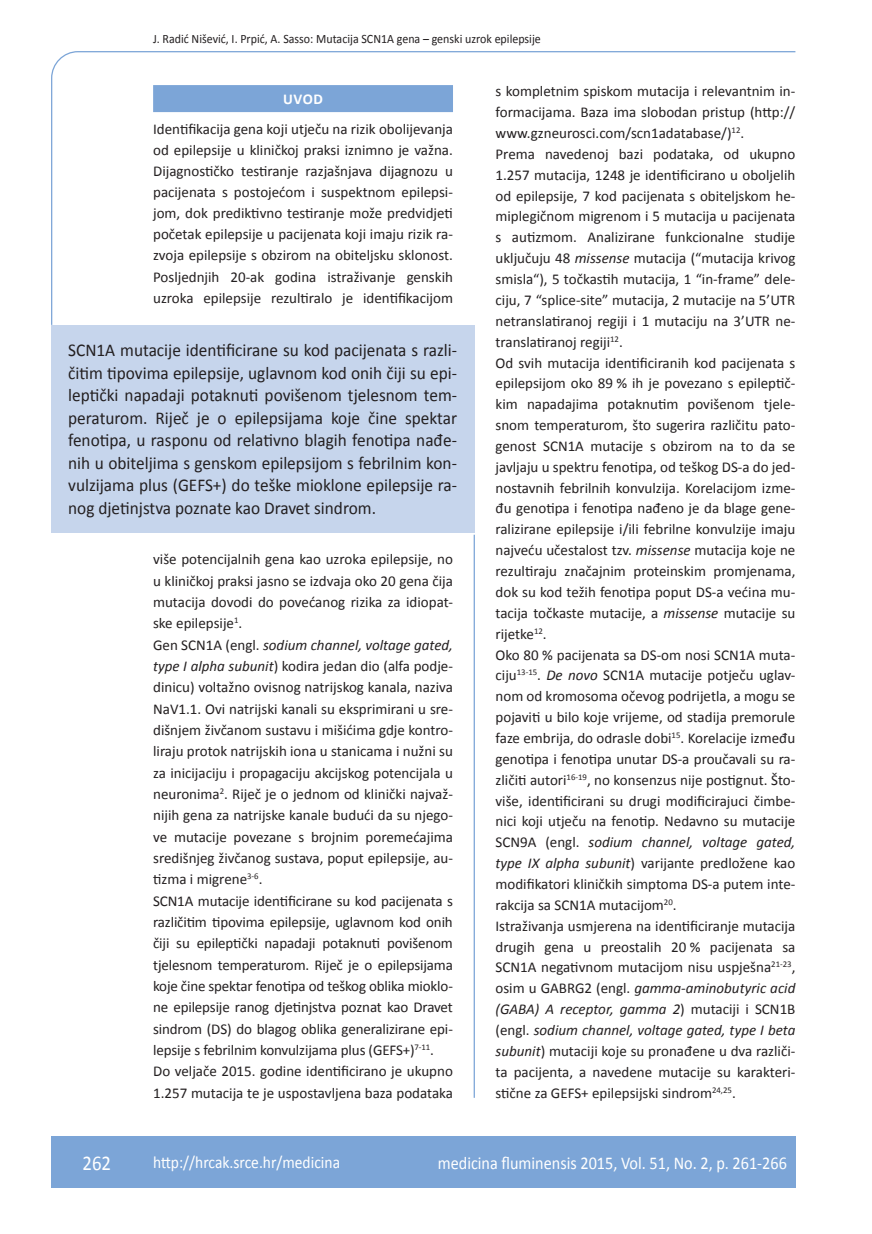
<style>
.page{position:relative;width:872px;height:1234px;background:#fff}
.page>*{position:absolute;margin:0;border:0;box-sizing:border-box;transform-origin:0 0}
.t1{font:21px "Calibri";color:#fff;scale:.9 1}
.t2{font:18px/22.5px "Calibri";color:#231f20;text-align:justify;scale:.96 1}
.t3{font:18px "Calibri";color:#fff;scale:.9 1}
.t4{font:17.25px "Calibri";color:#fff;scale:.9 1}
.t5{font:15px/20.9px "Calibri";color:#231f20}
.t6{font:700 15px "Calibri";color:#fff}
.t7{font:12.75px "Calibri";color:#231f20;scale:.94 1}
.s1{font-style:italic}
</style>
<div class="page">
<svg style="left:51px;top:51px;width:745px;height:275px"></svg>
<hr style="left:473px;top:534px;width:2px;height:563px;background:#7ca5d7">
<div style="left:51px;top:1135px;width:744px;height:51px;background:#7ca5d7"></div>
<div style="left:153px;top:85px;width:300px;height:27px;background:#7ca5d7"></div>
<div style="left:51px;top:325px;width:423px;height:208px;background:#c6d5ec"></div>
<p class="t7" style="left:153px;top:30px;width:414px">J. Radić Nišević, I. Prpić, A. Sasso: Mutacija SCN1A gena – genski uzrok epilepsije</p>
<p class="t6" style="left:283px;top:90px;width:41px">UVOD</p>
<p class="t5" style="left:153px;top:118px;width:301px;text-align:justify">Identifikacija gena koji utječu na rizik obolijevanja od epilepsije u kliničkoj praksi iznimno je važna.<br>Dijagnostičko testiranje razjašnjava dijagnozu u pacijenata s postojećom i suspektnom epilepsi&shy;jom, dok prediktivno testiranje može predvidjeti početak epilepsije u pacijenata koji imaju rizik ra&shy;zvoja epilepsije s obzirom na obiteljsku sklonost.<br>Posljednjih 20-ak godina istraživanje genskih uzroka epilepsije rezultiralo je identifikacijom</p>
<p class="t2" style="left:68px;top:338px;width:407px">SCN1A mutacije identificirane su kod pacijenata s razli&shy;čitim tipovima epilepsije, uglavnom kod onih čiji su epi&shy;leptički napadaji potaknuti povišenom tjelesnom tem&shy;peraturom. Riječ je o epilepsijama koje čine spektar fenotipa, u rasponu od relativno blagih fenotipa nađe&shy;nih u obiteljima s genskom epilepsijom s febrilnim kon&shy;vulzijama plus (GEFS+) do teške mioklone epilepsije ra&shy;nog djetinjstva poznate kao Dravet sindrom.</p>
<p class="t5" style="left:153px;top:548px;width:301px;line-height:21.3px">više potencijalnih gena kao uzroka epilepsije, no u kliničkoj praksi jasno se izdvaja oko 20 gena čija mutacija dovodi do povećanog rizika za idiopat&shy;ske epilepsije<sup>1</sup>.<br>Gen SCN1A (engl. <span class="s1">sodium channel, voltage gated, type I alpha subunit</span>) kodira jedan dio (alfa podje&shy;dinicu) voltažno ovisnog natrijskog kanala, naziva NaV1.1. Ovi natrijski kanali su eksprimirani u sre&shy;dišnjem živčanom sustavu i mišićima gdje kontro&shy;liraju protok natrijskih iona u stanicama i nužni su za inicijaciju i propagaciju akcijskog potencijala u neuronima<sup>2</sup>. Riječ je o jednom od klinički najvaž&shy;nijih gena za natrijske kanale budući da su njego&shy;ve mutacije povezane s brojnim poremećajima središnjeg živčanog sustava, poput epilepsije, au&shy;tizma i migrene<sup>3-6</sup>.<br>SCN1A mutacije identificirane su kod pacijenata s različitim tipovima epilepsije, uglavnom kod onih čiji su epileptički napadaji potaknuti povišenom tjelesnom temperaturom. Riječ je o epilepsijama koje čine spektar fenotipa od teškog oblika mioklo&shy;ne epilepsije ranog djetinjstva poznat kao Dravet sindrom (DS) do blagog oblika generalizirane epi&shy;lepsije s febrilnim konvulzijama plus (GEFS+)<sup>7-11</sup>.<br>Do veljače 2015. godine identificirano je ukupno 1.257 mutacija te je uspostavljena baza podataka</p>
<p class="t5" style="left:495px;top:80px;width:301px">s kompletnim spiskom mutacija i relevantnim in&shy;formacijama. Baza ima slobodan pristup (http:// www.gzneurosci.com/scn1adatabase/)<sup>12</sup>.<br>Prema navedenoj bazi podataka, od ukupno 1.257 mutacija, 1248 je identificirano u oboljelih od epilepsije, 7 kod pacijenata s obiteljskom he&shy;miplegičnom migrenom i 5 mutacija u pacijenata s autizmom. Analizirane funkcionalne studije uključuju 48 <span class="s1">missense</span> mutacija (“mutacija krivog smisla“), 5 točkastih mutacija, 1 “in-frame” dele&shy;ciju, 7 “splice-site” mutacija, 2 mutacije na 5’UTR netranslatiranoj regiji i 1 mutaciju na 3’UTR ne&shy;translatiranoj regiji<sup>12</sup>.<br>Od svih mutacija identificiranih kod pacijenata s epilepsijom oko 89 % ih je povezano s epileptič&shy;kim napadajima potaknutim povišenom tjele&shy;snom temperaturom, što sugerira različitu pato&shy;genost SCN1A mutacije s obzirom na to da se javljaju u spektru fenotipa, od teškog DS-a do jed&shy;nostavnih febrilnih konvulzija. Korelacijom izme&shy;đu genotipa i fenotipa nađeno je da blage gene&shy;ralizirane epilepsije i/ili febrilne konvulzije imaju najveću učestalost tzv. <span class="s1">missense</span> mutacija koje ne rezultiraju značajnim proteinskim promjenama, dok su kod težih fenotipa poput DS-a većina mu&shy;tacija točkaste mutacije, a <span class="s1">missense</span> mutacije su rijetke<sup>12</sup>.<br>Oko 80 % pacijenata sa DS-om nosi SCN1A muta&shy;ciju<sup>13-15</sup>. <span class="s1">De novo</span> SCN1A mutacije potječu uglav&shy;nom od kromosoma očevog podrijetla, a mogu se pojaviti u bilo koje vrijeme, od stadija premorule faze embrija, do odrasle dobi<sup>15</sup>. Korelacije između genotipa i fenotipa unutar DS-a proučavali su ra&shy;zličiti autori<sup>16-19</sup>, no konsenzus nije postignut. Što&shy;više, identificirani su drugi modificirajuci čimbe&shy;nici koji utječu na fenotip. Nedavno su mutacije SCN9A (engl. <span class="s1">sodium channel, voltage gated, type IX alpha subunit</span>) varijante predložene kao modifikatori kliničkih simptoma DS-a putem inte&shy;rakcija sa SCN1A mutacijom<sup>20</sup>.<br>Istraživanja usmjerena na identificiranje mutacija drugih gena u preostalih 20 % pacijenata sa SCN1A negativnom mutacijom nisu uspješna<sup>21-23</sup>, osim u GABRG2 (engl. <span class="s1">gamma-aminobutyric acid (GABA) A receptor, gamma 2</span>) mutaciji i SCN1B (engl. <span class="s1">sodium channel, voltage gated, type I beta subunit</span>) mutaciji koje su pronađene u dva različi&shy;ta pacijenta, a navedene mutacije su karakteri&shy;stične za GEFS+ epilepsijski sindrom<sup>24,25</sup>.</p>
<h1 class="t1" style="left:82px;top:1149px;width:33px">262</h1>
<p class="t4" style="left:153px;top:1150px;width:209px">http://hrcak.srce.hr/medicina</p>
<p class="t3" style="left:438px;top:1151px;width:389px">medicina fluminensis 2015, Vol. 51, No. 2, p. 261-266</p>
</div>
